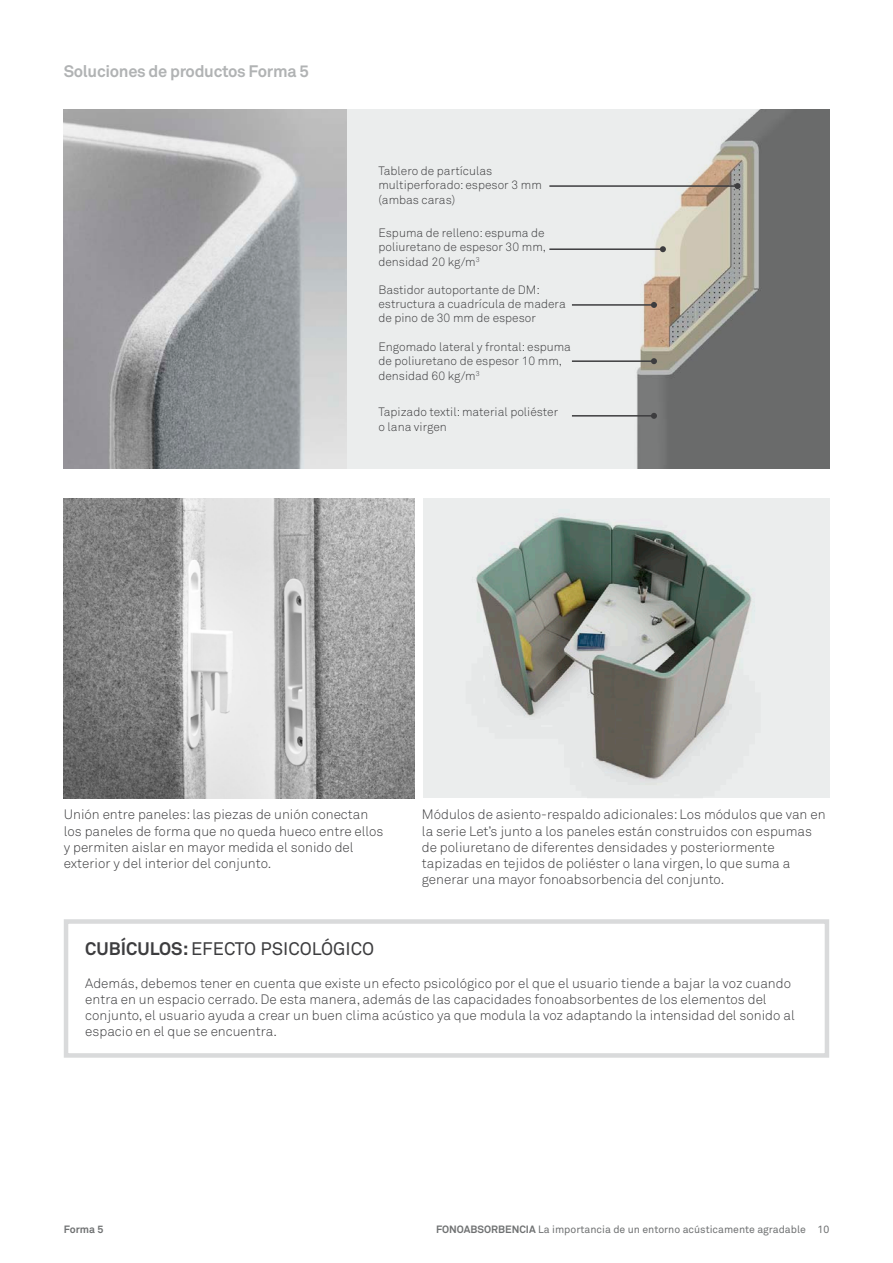
<style>
.page{position:relative;width:893px;height:1263px;background:#fff}
.page>*{position:absolute;margin:0;border:0;box-sizing:border-box;transform-origin:0 0}
.t1{font:18px "Akkurat";color:#3d3d3f}
.t2{font:700 16.5px "Akkurat";letter-spacing:-.02em;color:#b1b3b4}
.t3{font:300 13.5px/16.2px "Akkurat";color:#3d3d3f}
.t4{font:300 12px/14.4px "Akkurat";color:#3d3d3f}
.t5{font:10.5px "Akkurat";color:#6f7172}
.t6{font:700 10.5px "Akkurat";color:#6f7172}
.s1{font-weight:700}
</style>
<div class="page">
<img style="left:64px;top:109px;width:283px;height:359px">
<img style="left:64px;top:498px;width:350px;height:300px">
<div style="left:423px;top:498px;width:406px;height:300px;background:#ebeded"></div>
<img style="left:476px;top:517px;width:279px;height:268px">
<div style="left:347px;top:109px;width:482px;height:359px;background:#ebeded"></div>
<img style="left:636px;top:109px;width:193px;height:359px">
<div style="left:64px;top:919px;width:765px;height:139px;border:4px solid #d9dadb"></div>
<hr style="left:572px;top:415px;width:82px;height:2px;background:#3d3d3f">
<svg style="left:651px;top:413px;width:6px;height:6px"></svg>
<hr style="left:572px;top:360px;width:82px;height:2px;background:#3d3d3f">
<svg style="left:651px;top:358px;width:6px;height:6px"></svg>
<hr style="left:572px;top:304px;width:82px;height:2px;background:#3d3d3f">
<svg style="left:651px;top:302px;width:6px;height:6px"></svg>
<hr style="left:549px;top:248px;width:114px;height:2px;background:#3d3d3f">
<svg style="left:660px;top:246px;width:6px;height:6px"></svg>
<hr style="left:549px;top:185px;width:188px;height:2px;background:#3d3d3f">
<svg style="left:734px;top:183px;width:6px;height:6px"></svg>
<p class="t2" style="left:64px;top:61px;width:247px">Soluciones de productos Forma 5</p>
<p class="t4" style="left:378px;top:163px;width:165px">Tablero de partículas multiperforado: espesor 3 mm (ambas caras)</p>
<p class="t4" style="left:378px;top:225px;width:169px">Espuma de relleno: espuma de poliuretano de espesor 30 mm, densidad 20 kg/m<sup>3</sup></p>
<p class="t4" style="left:378px;top:282px;width:189px">Bastidor autoportante de DM: estructura a cuadrícula de madera de pino de 30 mm de espesor</p>
<p class="t4" style="left:378px;top:339px;width:194px">Engomado lateral y frontal: espuma de poliuretano de espesor 10 mm, densidad 60 kg/m<sup>3</sup></p>
<p class="t4" style="left:378px;top:405px;width:181px">Tapizado textil: material poliéster o lana virgen</p>
<p class="t3" style="left:64px;top:806px;width:321px">Unión entre paneles: las piezas de unión conectan los paneles de forma que no queda hueco entre ellos y permiten aislar en mayor medida el sonido del exterior y del interior del conjunto.</p>
<p class="t3" style="left:422px;top:806px;width:405px">Módulos de asiento-respaldo adicionales: Los módulos que van en la serie Let’s junto a los paneles están construidos con espumas de poliuretano de diferentes densidades y posteriormente tapizadas en tejidos de poliéster o lana virgen, lo que suma a generar una mayor fonoabsorbencia del conjunto.</p>
<h1 class="t1" style="left:85px;top:937px;width:290px"><span class="s1">CUBÍCULOS:</span> EFECTO PSICOLÓGICO</h1>
<p class="t3" style="left:85px;top:974px;width:711px">Además, debemos tener en cuenta que existe un efecto psicológico por el que el usuario tiende a bajar la voz cuando entra en un espacio cerrado. De esta manera, además de las capacidades fonoabsorbentes de los elementos del conjunto, el usuario ayuda a crear un buen clima acústico ya que modula la voz adaptando la intensidad del sonido al espacio en el que se encuentra.</p>
<p class="t6" style="left:64px;top:1223px;width:41px">Forma 5</p>
<p class="t5" style="left:436px;top:1223px;width:395px"><span class="s1">FONOABSORBENCIA</span> La importancia de un entorno acústicamente agradable 10</p>
</div>
